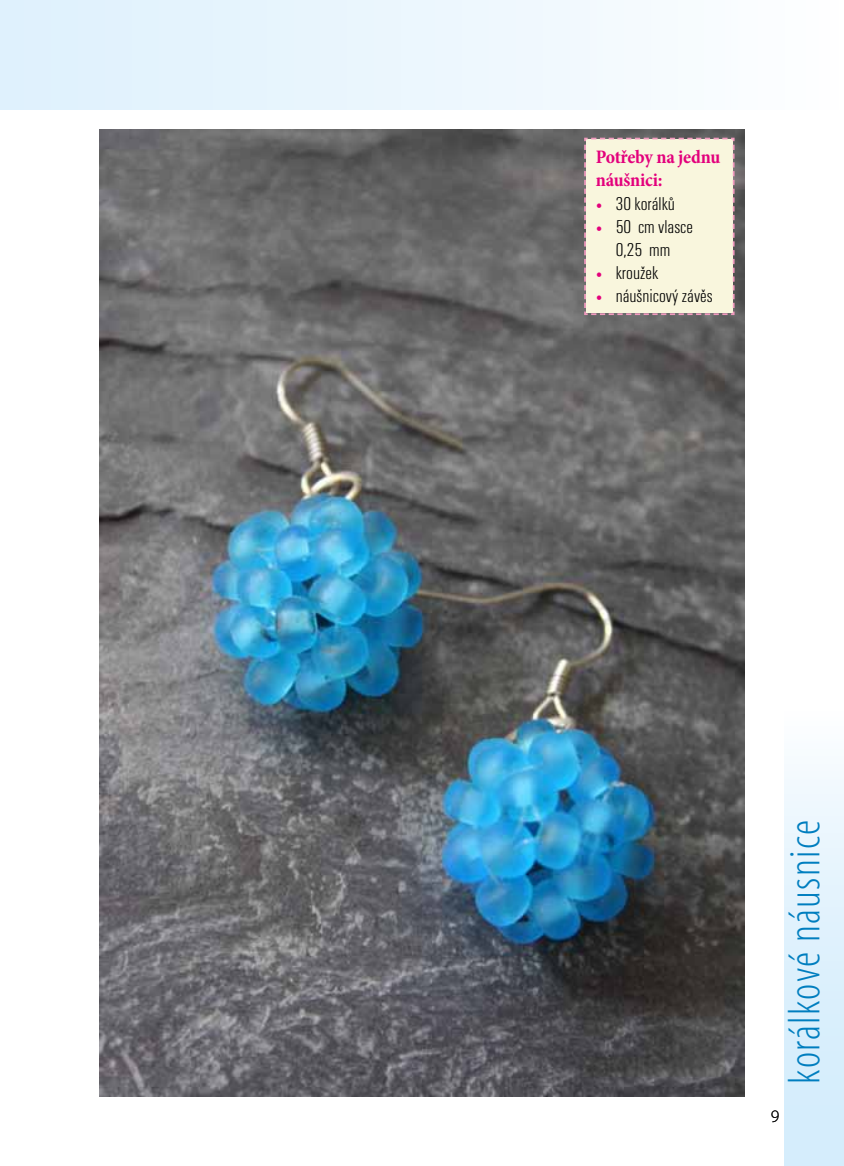
<style>
.page{position:relative;width:844px;height:1166px;background:#fff}
.page>*{position:absolute;margin:0;border:0;box-sizing:border-box;transform-origin:0 0}
.t1{font:300 condensed 45.5px "Myriad Pro";letter-spacing:.03em;color:#007ebf}
.t2{font:19.25px/23.1px "U001 DOT Ligh Cond";color:#000;text-align:center}
.t3{font:700 condensed 19.25px/23.1px "Minion Pro";letter-spacing:-.01em;color:#e3007c}
.t4{font:300 17.5px "Myriad Pro";color:#000}
.s1{font-family:"Minion Pro Bold Cn Subh";color:#e3007c}
</style>
<div class="page">
<img style="left:99px;top:129px;width:645px;height:967px">
<div style="left:784px;top:705px;width:59px;height:461px;background:linear-gradient(to bottom,#f8fcff,#ceeafb)"></div>
<div style="left:0;top:0;width:843px;height:110px;background:linear-gradient(to right,#ddf0fd,#fdfeff)"></div>
<div style="left:583px;top:137px;width:152px;height:179px;background:#f9f6dd"></div>
<p class="t3" style="left:595px;top:146px;width:126px">Potřeby na jednu náušnici:</p>
<p class="t2" style="left:595px;top:192px;width:81px"><span class="s1">•</span> 30 korálků</p>
<p class="t2" style="left:595px;top:215px;width:99px"><span class="s1">•</span> 50 cm vlasce<br>0,25 mm</p>
<p class="t2" style="left:595px;top:261px;width:64px"><span class="s1">•</span> kroužek</p>
<p class="t2" style="left:595px;top:284px;width:118px"><span class="s1">•</span> náušnicový závěs</p>
<h1 class="t1" style="left:779px;top:1083px;width:265px;rotate:-90deg">korálkové náusnice</h1>
<p class="t4" style="left:770px;top:1106px;width:10px">9</p>
</div>
